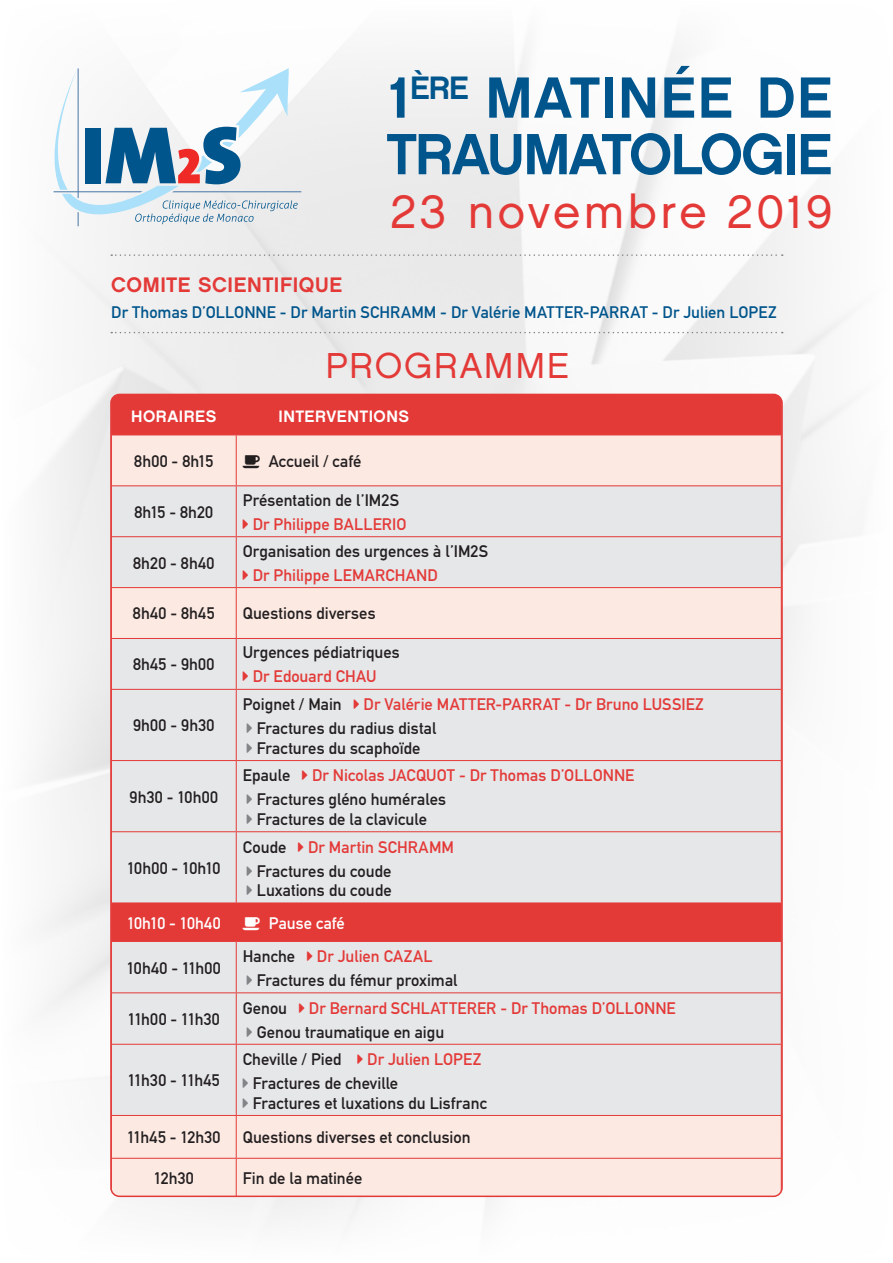
<style>
.page{position:relative;width:893px;height:1263px;background:#fff}
.page>*{position:absolute;margin:0;border:0;box-sizing:border-box;transform-origin:0 0}
.t1{font:57.9px/56.6px "Chalet New York Nineteen Eighty";letter-spacing:-.025em;color:#00558c}
.t2{font:46.5px "Chalet London Nineteen Sixty";letter-spacing:.07em;color:#e33a38}
.t3{font:36px "Chalet London Nineteen Sixty";letter-spacing:.045em;color:#e33a38}
.t4{font:21px "Chalet New York Nineteen Eighty";letter-spacing:.025em;color:#e33a38}
.t5{font:16.5px/19.8px "DIN Mittelschrift Alternate";color:#231f20}
.t6{font:16.5px "DIN Mittelschrift Alternate";color:#e33a38}
.t7{font:16.5px "DIN Mittelschrift Alternate";color:#00558c}
.t8{font:16.5px "DIN Mittelschrift Alternate";letter-spacing:-.025em;color:#231f20}
.t9{font:16.5px "Chalet New York Nineteen Eighty";letter-spacing:.03em;color:#fff}
.t10{font:16.5px "DIN Mittelschrift Alternate";letter-spacing:-.015em;color:#fff}
.t11{font:16.5px "DIN Mittelschrift Alternate";letter-spacing:.005em;color:#fff}
</style>
<div class="page">
<svg style="left:50px;top:68px;width:251px;height:158px"></svg>
<svg style="left:111px;top:254px;width:672px;height:2px"></svg>
<svg style="left:111px;top:332px;width:672px;height:1px"></svg>
<div style="left:112px;top:394px;width:669px;height:40px;background:#e33a38"></div>
<div style="left:113px;top:435px;width:667px;height:761px;background:#fce9e2"></div>
<svg style="left:113px;top:486px;width:667px;height:629px;background:#e7dcdd"></svg>
<hr style="left:236px;top:435px;width:1px;height:50px;background:#e33a38">
<hr style="left:111px;top:485px;width:125px;height:1px;background:#e33a38">
<hr style="left:236px;top:486px;width:1px;height:50px;background:#e33a38">
<hr style="left:236px;top:485px;width:546px;height:1px;background:#e33a38">
<hr style="left:111px;top:536px;width:125px;height:1px;background:#e33a38">
<hr style="left:111px;top:587px;width:125px;height:1px;background:#e33a38">
<hr style="left:111px;top:1115px;width:125px;height:1px;background:#e33a38">
<hr style="left:236px;top:537px;width:1px;height:50px;background:#e33a38">
<hr style="left:236px;top:588px;width:1px;height:50px;background:#e33a38">
<hr style="left:236px;top:1116px;width:1px;height:42px;background:#e33a38">
<hr style="left:236px;top:536px;width:546px;height:1px;background:#e33a38">
<hr style="left:236px;top:587px;width:546px;height:1px;background:#e33a38">
<hr style="left:236px;top:1115px;width:546px;height:1px;background:#e33a38">
<hr style="left:236px;top:903px;width:1px;height:38px;background:#e33a38">
<hr style="left:111px;top:638px;width:125px;height:1px;background:#e33a38">
<hr style="left:111px;top:1158px;width:125px;height:1px;background:#e33a38">
<hr style="left:111px;top:689px;width:125px;height:1px;background:#e33a38">
<hr style="left:111px;top:760px;width:125px;height:1px;background:#e33a38">
<hr style="left:111px;top:831px;width:125px;height:1px;background:#e33a38">
<hr style="left:111px;top:902px;width:125px;height:1px;background:#e33a38">
<hr style="left:111px;top:941px;width:125px;height:1px;background:#e33a38">
<hr style="left:111px;top:992px;width:125px;height:1px;background:#e33a38">
<hr style="left:111px;top:1044px;width:125px;height:1px;background:#e33a38">
<hr style="left:236px;top:639px;width:1px;height:50px;background:#e33a38">
<hr style="left:236px;top:690px;width:1px;height:70px;background:#e33a38">
<hr style="left:236px;top:761px;width:1px;height:70px;background:#e33a38">
<hr style="left:236px;top:832px;width:1px;height:70px;background:#e33a38">
<hr style="left:236px;top:942px;width:1px;height:50px;background:#e33a38">
<hr style="left:236px;top:993px;width:1px;height:51px;background:#e33a38">
<hr style="left:236px;top:638px;width:546px;height:1px;background:#e33a38">
<hr style="left:236px;top:1158px;width:546px;height:1px;background:#e33a38">
<hr style="left:236px;top:689px;width:546px;height:1px;background:#e33a38">
<hr style="left:236px;top:760px;width:546px;height:1px;background:#e33a38">
<hr style="left:236px;top:831px;width:546px;height:1px;background:#e33a38">
<hr style="left:236px;top:902px;width:546px;height:1px;background:#e33a38">
<hr style="left:236px;top:941px;width:546px;height:1px;background:#e33a38">
<hr style="left:236px;top:992px;width:546px;height:1px;background:#e33a38">
<hr style="left:236px;top:1044px;width:546px;height:1px;background:#e33a38">
<hr style="left:236px;top:1045px;width:1px;height:70px;background:#e33a38">
<hr style="left:111px;top:1159px;width:1px;height:37px;background:#e33a38">
<hr style="left:236px;top:1159px;width:1px;height:37px;background:#e33a38">
<hr style="left:781px;top:1159px;width:1px;height:37px;background:#e33a38">
<hr style="left:111px;top:1196px;width:125px;height:1px;background:#e33a38">
<hr style="left:236px;top:1196px;width:546px;height:1px;background:#e33a38">
<hr style="left:111px;top:394px;width:1px;height:40px;background:#e33a38">
<hr style="left:781px;top:394px;width:1px;height:40px;background:#e33a38">
<hr style="left:111px;top:434px;width:125px;height:1px;background:#e33a38">
<hr style="left:236px;top:434px;width:546px;height:1px;background:#e33a38">
<svg style="left:243px;top:456px;width:17px;height:13px"></svg>
<svg style="left:243px;top:519px;width:5px;height:9px"></svg>
<svg style="left:243px;top:570px;width:5px;height:9px"></svg>
<svg style="left:243px;top:672px;width:5px;height:9px"></svg>
<svg style="left:354px;top:699px;width:5px;height:10px"></svg>
<svg style="left:247px;top:723px;width:5px;height:10px"></svg>
<svg style="left:247px;top:743px;width:5px;height:10px"></svg>
<svg style="left:302px;top:771px;width:5px;height:9px"></svg>
<svg style="left:247px;top:795px;width:5px;height:9px"></svg>
<svg style="left:247px;top:814px;width:5px;height:10px"></svg>
<svg style="left:298px;top:842px;width:6px;height:9px"></svg>
<svg style="left:247px;top:866px;width:5px;height:9px"></svg>
<svg style="left:247px;top:886px;width:5px;height:9px"></svg>
<svg style="left:243px;top:917px;width:17px;height:13px"></svg>
<svg style="left:307px;top:952px;width:5px;height:9px"></svg>
<svg style="left:247px;top:976px;width:5px;height:9px"></svg>
<svg style="left:299px;top:1003px;width:5px;height:9px"></svg>
<svg style="left:247px;top:1027px;width:5px;height:9px"></svg>
<svg style="left:357px;top:1054px;width:6px;height:10px"></svg>
<svg style="left:243px;top:1078px;width:5px;height:10px"></svg>
<svg style="left:243px;top:1098px;width:5px;height:10px"></svg>
<h1 class="t1" style="left:386px;top:69px;width:448px">1<sup>ÈRE</sup> MATINÉE DE<br>TRAUMATOLOGIE</h1>
<h2 class="t2" style="left:390px;top:183px;width:444px">23 novembre 2019</h2>
<p class="t4" style="left:111px;top:272px;width:233px">COMITE SCIENTIFIQUE</p>
<p class="t7" style="left:111px;top:303px;width:667px">Dr Thomas D’OLLONNE - Dr Martin SCHRAMM - Dr Valérie MATTER-PARRAT - Dr Julien LOPEZ</p>
<h3 class="t3" style="left:325px;top:344px;width:245px">PROGRAMME</h3>
<p class="t9" style="left:131px;top:406px;width:87px">HORAIRES</p>
<p class="t9" style="left:279px;top:406px;width:132px">INTERVENTIONS</p>
<p class="t5" style="left:134px;top:451px;width:80px">8h00 - 8h15</p>
<p class="t5" style="left:269px;top:452px;width:94px">Accueil / café</p>
<p class="t5" style="left:134px;top:502px;width:80px">8h15 - 8h20</p>
<p class="t5" style="left:243px;top:490px;width:158px">Présentation de l’IM2S</p>
<p class="t6" style="left:253px;top:514px;width:155px">Dr Philippe BALLERIO</p>
<p class="t5" style="left:133px;top:553px;width:83px">8h20 - 8h40</p>
<p class="t5" style="left:243px;top:541px;width:247px">Organisation des urgences à l’IM2S</p>
<p class="t6" style="left:253px;top:565px;width:187px">Dr Philippe LEMARCHAND</p>
<p class="t5" style="left:133px;top:604px;width:83px">8h40 - 8h45</p>
<p class="t5" style="left:243px;top:604px;width:134px">Questions diverses</p>
<p class="t5" style="left:133px;top:654px;width:83px">8h45 - 9h00</p>
<p class="t5" style="left:243px;top:642px;width:159px">Urgences pédiatriques</p>
<p class="t6" style="left:253px;top:667px;width:125px">Dr Edouard CHAU</p>
<p class="t5" style="left:133px;top:715px;width:83px">9h00 - 9h30</p>
<p class="t5" style="left:130px;top:787px;width:90px">9h30 - 10h00</p>
<p class="t5" style="left:127px;top:858px;width:95px">10h00 - 10h10</p>
<p class="t5" style="left:243px;top:694px;width:100px">Poignet / Main</p>
<p class="t6" style="left:364px;top:695px;width:342px">Dr Valérie MATTER-PARRAT - Dr Bruno LUSSIEZ</p>
<p class="t5" style="left:257px;top:718px;width:181px">Fractures du radius distal<br>Fractures du scaphoïde</p>
<p class="t5" style="left:243px;top:765px;width:49px">Epaule</p>
<p class="t6" style="left:312px;top:766px;width:324px">Dr Nicolas JACQUOT - Dr Thomas D’OLLONNE</p>
<p class="t5" style="left:257px;top:790px;width:191px">Fractures gléno humérales<br>Fractures de la clavicule</p>
<p class="t5" style="left:243px;top:837px;width:45px">Coude</p>
<p class="t6" style="left:308px;top:837px;width:147px">Dr Martin SCHRAMM</p>
<p class="t5" style="left:257px;top:861px;width:136px">Fractures du coude<br>Luxations du coude</p>
<p class="t10" style="left:127px;top:913px;width:95px">10h10 - 10h40</p>
<p class="t11" style="left:269px;top:914px;width:78px">Pause café</p>
<p class="t5" style="left:127px;top:958px;width:96px">10h40 - 11h00</p>
<p class="t5" style="left:243px;top:946px;width:54px">Hanche</p>
<p class="t6" style="left:317px;top:947px;width:117px">Dr Julien CAZAL</p>
<p class="t5" style="left:257px;top:970px;width:202px">Fractures du fémur proximal</p>
<p class="t8" style="left:128px;top:1009px;width:94px">11h00 - 11h30</p>
<p class="t8" style="left:128px;top:1071px;width:94px">11h30 - 11h45</p>
<p class="t5" style="left:243px;top:998px;width:46px">Genou</p>
<p class="t6" style="left:309px;top:998px;width:368px">Dr Bernard SCHLATTERER - Dr Thomas D’OLLONNE</p>
<p class="t5" style="left:257px;top:1022px;width:189px">Genou traumatique en aigu</p>
<p class="t5" style="left:243px;top:1049px;width:100px">Cheville / Pied</p>
<p class="t6" style="left:367px;top:1049px;width:116px">Dr Julien LOPEZ</p>
<p class="t5" style="left:253px;top:1073px;width:236px">Fractures de cheville<br>Fractures et luxations du Lisfranc</p>
<p class="t5" style="left:127px;top:1127px;width:95px">11h45 - 12h30</p>
<p class="t5" style="left:243px;top:1127px;width:229px">Questions diverses et conclusion</p>
<p class="t5" style="left:154px;top:1168px;width:41px">12h30</p>
<p class="t5" style="left:243px;top:1168px;width:121px">Fin de la matinée</p>
</div>
